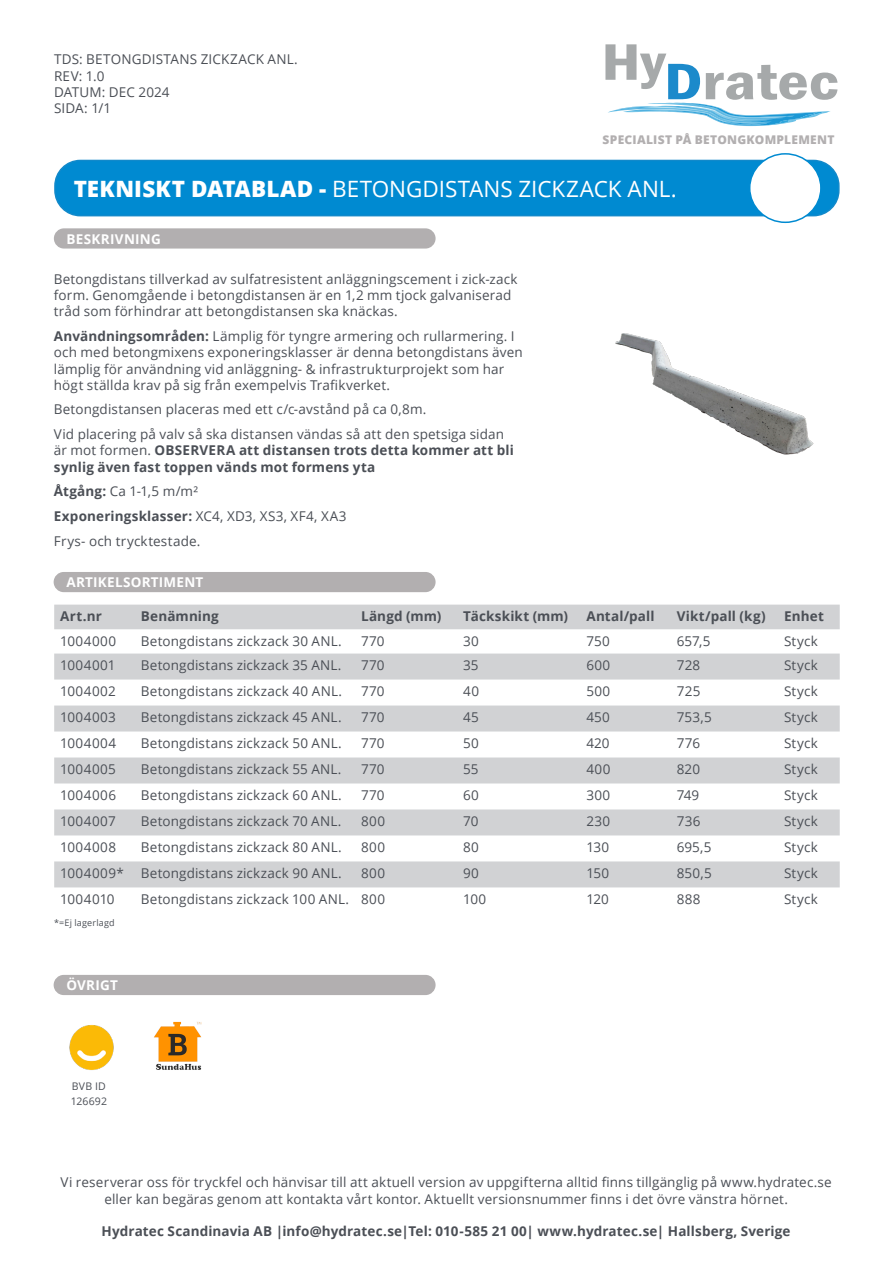
<style>
.page{position:relative;width:893px;height:1263px;background:#fff}
.page>*{position:absolute;margin:0;border:0;box-sizing:border-box;transform-origin:0 0}
.TDS_bold{font:22.5px "Open Sans";letter-spacing:-.005em;color:#fff}
.Text{font:13.5px/16.2px "Open Sans";letter-spacing:.01em;color:#4b4f56}
.Text-2{font:700 13.5px/16.2px "Open Sans";letter-spacing:.01em;color:#4b4f56}
.Text-3{font:13.5px "Open Sans";letter-spacing:.035em;color:#4b4f56}
.Under_rubrik{font:700 13.5px "Open Sans";letter-spacing:.02em;color:#fff}
.Text-4{font:800 12px "Open Sans";letter-spacing:.02em;color:#b2afb0}
.Text-5{font:10.5px "Open Sans";letter-spacing:.015em;color:#4b4f56}
.Text-6{font:9px "Open Sans";letter-spacing:.02em;color:#4b4f56}
.s1{font-weight:800}
.s2{font-weight:700}
.s3{font-weight:400}
</style>
<div class="page">
<div style="left:55px;top:160px;width:784px;height:56px;background:#008ad1;border-radius:25px"></div>
<div style="left:54px;top:160px;width:786px;height:56px;border:2px solid #1289ca;border-radius:25px"></div>
<div style="left:750px;top:154px;width:71px;height:68px;background:#fff;border-radius:50%"></div>
<div style="left:749px;top:153px;width:73px;height:70px;border:2px solid #008ad1;border-radius:50%"></div>
<div style="left:54px;top:228px;width:382px;height:21px;background:#b2afb0;border-radius:10px"></div>
<svg style="left:605px;top:44px;width:232px;height:82px"></svg>
<div style="left:54px;top:975px;width:382px;height:20px;background:#b2afb0;border-radius:10px"></div>
<div style="left:54px;top:572px;width:382px;height:20px;background:#b2afb0;border-radius:10px"></div>
<svg style="left:54px;top:605px;width:786px;height:282px;fill:#d1d2d4"></svg>
<img style="left:69px;top:1025px;width:45px;height:45px">
<img style="left:154px;top:1021px;width:48px;height:49px">
<img style="left:615px;top:333px;width:199px;height:122px">
<p class="Text" style="left:54px;top:51px;width:245px">TDS: BETONGDISTANS ZICKZACK ANL.</p>
<p class="Text" style="left:54px;top:67px;width:52px">REV: 1.0</p>
<p class="Text" style="left:54px;top:83px;width:117px">DATUM: DEC 2024</p>
<p class="Text" style="left:54px;top:100px;width:59px">SIDA: 1/1</p>
<p class="Text-4" style="left:603px;top:131px;width:233px">SPECIALIST PÅ BETONGKOMPLEMENT</p>
<p class="TDS_bold" style="left:74px;top:174px;width:605px"><span class="s1">TEKNISKT DATABLAD -</span> BETONGDISTANS ZICKZACK ANL.</p>
<p class="Under_rubrik" style="left:67px;top:229px;width:96px">BESKRIVNING</p>
<p class="Text" style="left:54px;top:271px;width:465px">Betongdistans tillverkad av sulfatresistent anläggningscement i zick-zack form. Genomgående i betongdistansen är en 1,2 mm tjock galvaniserad tråd som förhindrar att betongdistansen ska knäckas.</p>
<p class="Text" style="left:54px;top:328px;width:470px"><span class="s2">Användningsområden:</span> Lämplig för tyngre armering och rullarmering. I och med betongmixens exponeringsklasser är denna betongdistans även lämplig för användning vid anläggning- &amp; infrastrukturprojekt som har högt ställda krav på sig från exempelvis Trafikverket.</p>
<p class="Text" style="left:54px;top:401px;width:374px">Betongdistansen placeras med ett c/c-avstånd på ca 0,8m.</p>
<p class="Text-2" style="left:54px;top:426px;width:461px"><span class="s3">Vid placering på valv så ska distansen vändas så att den spetsiga sidan är mot formen.</span> OBSERVERA att distansen trots detta kommer att bli synlig även fast toppen vänds mot formens yta</p>
<p class="Text" style="left:54px;top:483px;width:146px"><span class="s2">Åtgång:</span> Ca 1-1,5 m/m²</p>
<p class="Text-2" style="left:54px;top:508px;width:294px">Exponeringsklasser: <span class="s3">XC4, XD3, XS3, XF4, XA3</span></p>
<p class="Text" style="left:54px;top:532px;width:148px">Frys- och trycktestade.</p>
<p class="Under_rubrik" style="left:66px;top:573px;width:138px">ARTIKELSORTIMENT</p>
<p class="Text-2" style="left:60px;top:608px;width:43px">Art.nr</p>
<p class="Text-2" style="left:141px;top:608px;width:79px">Benämning</p>
<p class="Text-2" style="left:361px;top:608px;width:82px">Längd (mm)</p>
<p class="Text-2" style="left:463px;top:608px;width:106px">Täckskikt (mm)</p>
<p class="Text-2" style="left:586px;top:608px;width:70px">Antal/pall</p>
<p class="Text-2" style="left:677px;top:608px;width:90px">Vikt/pall (kg)</p>
<p class="Text-2" style="left:784px;top:608px;width:41px">Enhet</p>
<p class="Text-3" style="left:60px;top:631px;width:58px">1004000</p>
<p class="Text" style="left:141px;top:632px;width:202px">Betongdistans zickzack 30 ANL.</p>
<p class="Text" style="left:361px;top:632px;width:25px">770</p>
<p class="Text" style="left:463px;top:632px;width:17px">30</p>
<p class="Text" style="left:586px;top:632px;width:25px">750</p>
<p class="Text" style="left:677px;top:632px;width:35px">657,5</p>
<p class="Text" style="left:784px;top:632px;width:35px">Styck</p>
<p class="Text-3" style="left:60px;top:656px;width:57px">1004001</p>
<p class="Text" style="left:141px;top:656px;width:202px">Betongdistans zickzack 35 ANL.</p>
<p class="Text" style="left:361px;top:656px;width:25px">770</p>
<p class="Text" style="left:463px;top:656px;width:17px">35</p>
<p class="Text" style="left:586px;top:656px;width:25px">600</p>
<p class="Text" style="left:677px;top:656px;width:25px">728</p>
<p class="Text" style="left:784px;top:656px;width:35px">Styck</p>
<p class="Text-3" style="left:60px;top:682px;width:57px">1004002</p>
<p class="Text" style="left:141px;top:682px;width:202px">Betongdistans zickzack 40 ANL.</p>
<p class="Text" style="left:361px;top:682px;width:25px">770</p>
<p class="Text" style="left:463px;top:682px;width:17px">40</p>
<p class="Text" style="left:586px;top:682px;width:25px">500</p>
<p class="Text" style="left:677px;top:682px;width:25px">725</p>
<p class="Text" style="left:784px;top:682px;width:35px">Styck</p>
<p class="Text-3" style="left:60px;top:708px;width:57px">1004003</p>
<p class="Text" style="left:141px;top:708px;width:202px">Betongdistans zickzack 45 ANL.</p>
<p class="Text" style="left:361px;top:708px;width:25px">770</p>
<p class="Text" style="left:463px;top:708px;width:17px">45</p>
<p class="Text" style="left:586px;top:708px;width:25px">450</p>
<p class="Text" style="left:677px;top:708px;width:37px">753,5</p>
<p class="Text" style="left:784px;top:708px;width:35px">Styck</p>
<p class="Text-3" style="left:60px;top:734px;width:58px">1004004</p>
<p class="Text" style="left:141px;top:734px;width:202px">Betongdistans zickzack 50 ANL.</p>
<p class="Text" style="left:361px;top:734px;width:25px">770</p>
<p class="Text" style="left:463px;top:734px;width:17px">50</p>
<p class="Text" style="left:586px;top:734px;width:25px">420</p>
<p class="Text" style="left:677px;top:734px;width:25px">776</p>
<p class="Text" style="left:784px;top:734px;width:35px">Styck</p>
<p class="Text-3" style="left:60px;top:760px;width:57px">1004005</p>
<p class="Text" style="left:141px;top:760px;width:202px">Betongdistans zickzack 55 ANL.</p>
<p class="Text" style="left:361px;top:760px;width:25px">770</p>
<p class="Text" style="left:463px;top:760px;width:17px">55</p>
<p class="Text" style="left:586px;top:760px;width:26px">400</p>
<p class="Text" style="left:677px;top:760px;width:25px">820</p>
<p class="Text" style="left:784px;top:760px;width:35px">Styck</p>
<p class="Text-3" style="left:60px;top:786px;width:57px">1004006</p>
<p class="Text" style="left:141px;top:786px;width:202px">Betongdistans zickzack 60 ANL.</p>
<p class="Text" style="left:361px;top:786px;width:25px">770</p>
<p class="Text" style="left:463px;top:786px;width:17px">60</p>
<p class="Text" style="left:586px;top:786px;width:25px">300</p>
<p class="Text" style="left:677px;top:786px;width:24px">749</p>
<p class="Text" style="left:784px;top:786px;width:35px">Styck</p>
<p class="Text-3" style="left:60px;top:812px;width:57px">1004007</p>
<p class="Text" style="left:141px;top:812px;width:202px">Betongdistans zickzack 70 ANL.</p>
<p class="Text" style="left:361px;top:812px;width:25px">800</p>
<p class="Text" style="left:463px;top:812px;width:17px">70</p>
<p class="Text" style="left:586px;top:812px;width:25px">230</p>
<p class="Text" style="left:677px;top:812px;width:25px">736</p>
<p class="Text" style="left:784px;top:812px;width:35px">Styck</p>
<p class="Text-3" style="left:60px;top:838px;width:57px">1004008</p>
<p class="Text" style="left:141px;top:838px;width:202px">Betongdistans zickzack 80 ANL.</p>
<p class="Text" style="left:361px;top:838px;width:25px">800</p>
<p class="Text" style="left:463px;top:838px;width:17px">80</p>
<p class="Text" style="left:586px;top:838px;width:24px">130</p>
<p class="Text" style="left:677px;top:838px;width:36px">695,5</p>
<p class="Text" style="left:784px;top:838px;width:35px">Styck</p>
<p class="Text-3" style="left:60px;top:864px;width:65px">1004009*</p>
<p class="Text" style="left:141px;top:864px;width:202px">Betongdistans zickzack 90 ANL.</p>
<p class="Text" style="left:361px;top:864px;width:25px">800</p>
<p class="Text" style="left:463px;top:864px;width:17px">90</p>
<p class="Text" style="left:586px;top:864px;width:24px">150</p>
<p class="Text" style="left:677px;top:864px;width:37px">850,5</p>
<p class="Text" style="left:784px;top:864px;width:35px">Styck</p>
<p class="Text" style="left:60px;top:890px;width:56px">1004010</p>
<p class="Text" style="left:141px;top:890px;width:210px">Betongdistans zickzack 100 ANL.</p>
<p class="Text" style="left:361px;top:890px;width:25px">800</p>
<p class="Text" style="left:463px;top:890px;width:25px">100</p>
<p class="Text" style="left:586px;top:890px;width:24px">120</p>
<p class="Text" style="left:677px;top:890px;width:25px">888</p>
<p class="Text" style="left:784px;top:890px;width:35px">Styck</p>
<p class="Text-6" style="left:54px;top:917px;width:62px">*=Ej lagerlagd</p>
<p class="Under_rubrik" style="left:66px;top:976px;width:53px">ÖVRIGT</p>
<p class="Text-5" style="left:72px;top:1079px;width:36px">BVB ID</p>
<p class="Text-5" style="left:71px;top:1094px;width:38px">126692</p>
<p class="Text" style="left:61px;top:1174px;width:773px;text-align:center">Vi reserverar oss för tryckfel och hänvisar till att aktuell version av uppgifterna alltid finns tillgänglig på www.hydratec.se eller kan begäras genom att kontakta vårt kontor. Aktuellt versionsnummer finns i det övre vänstra hörnet.</p>
<p class="Text-2" style="left:102px;top:1223px;width:690px">Hydratec Scandinavia AB |info@hydratec.se|Tel: 010-585 21 00| www.hydratec.se| Hallsberg, Sverige</p>
</div>
